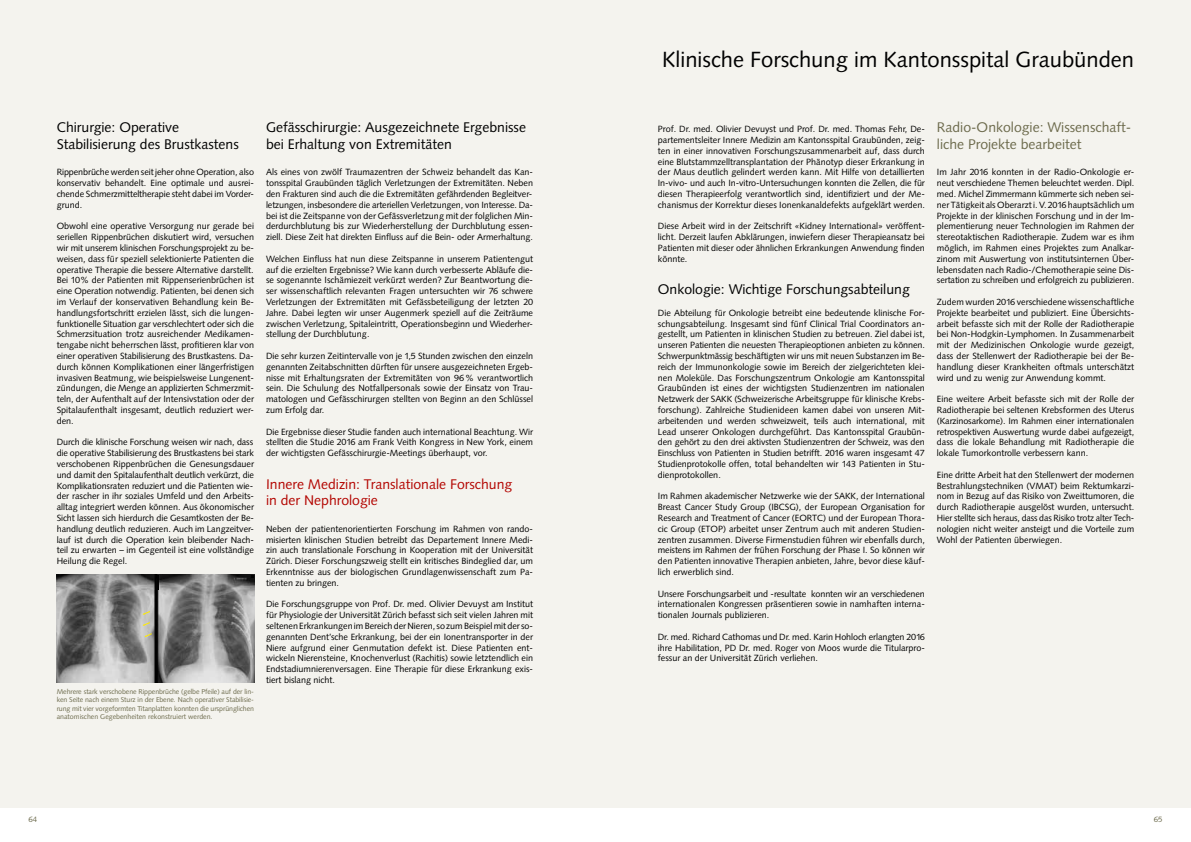
<style>
.page{position:relative;width:1191px;height:842px;background:#fff}
.page>*{position:absolute;margin:0;border:0;box-sizing:border-box;transform-origin:0 0}
.t1{font:22px "Syntax";color:#000}
.t2{font:14px/16.8px "Syntax";color:#000}
.t3{font:14px/16.8px "Syntax";color:#b30501}
.t4{font:14px/16.8px "Syntax";color:#6d6b4d}
.t5{font:9px/10.8px "Syntax";color:#000;text-align:justify}
.t6{font:7.8px "Syntax";color:#6d6b4d}
.t7{font:7px/8.4px "Syntax";color:#6d6b4d;text-align:justify}
</style>
<div class="page">
<div style="left:0;top:0;width:1191px;height:808px;background:#f4f3ee"></div>
<img style="left:57px;top:575px;width:100px;height:108px">
<img style="left:157px;top:575px;width:97px;height:108px">
<svg style="left:143px;top:611px;width:7px;height:4px"></svg>
<svg style="left:144px;top:633px;width:8px;height:4px"></svg>
<svg style="left:143px;top:622px;width:7px;height:4px"></svg>
<svg style="left:157px;top:575px;width:1px;height:14px"></svg>
<h2 class="t2" style="left:57px;top:119px;width:184px">Chirurgie: Operative<br>Stabilisierung des Brustkastens</h2>
<p class="t5" style="left:57px;top:167px;width:199px">Rippenbrüche werden seit jeher ohne Operation, also konservativ behandelt. Eine optimale und ausrei&shy;chende Schmerzmitteltherapie steht dabei im Vorder&shy;grund.</p>
<p class="t5" style="left:57px;top:221px;width:199px">Obwohl eine operative Versorgung nur gerade bei seriellen Rippenbrüchen diskutiert wird, versuchen wir mit unserem klinischen Forschungsprojekt zu be&shy;weisen, dass für speziell selektionierte Patienten die operative Therapie die bessere Alternative darstellt.<br>Bei 10% der Patienten mit Rippenserienbrüchen ist eine Operation notwendig. Patienten, bei denen sich im Verlauf der konservativen Behandlung kein Be&shy;handlungsfortschritt erzielen lässt, sich die lungen&shy;funktionelle Situation gar verschlechtert oder sich die Schmerzsituation trotz ausreichender Medikamen&shy;tengabe nicht beherrschen lässt, profitieren klar von einer operativen Stabilisierung des Brustkastens. Da&shy;durch können Komplikationen einer längerfristigen invasiven Beatmung, wie beispielsweise Lungenent&shy;zündungen, die Menge an applizierten Schmerzmit&shy;teln, der Aufenthalt auf der Intensivstation oder der Spitalaufenthalt insgesamt, deutlich reduziert wer&shy;den.</p>
<p class="t5" style="left:57px;top:437px;width:199px">Durch die klinische Forschung weisen wir nach, dass die operative Stabilisierung des Brustkastens bei stark verschobenen Rippenbrüchen die Genesungsdauer und damit den Spitalaufenthalt deutlich verkürzt, die Komplikationsraten reduziert und die Patienten wie&shy;der rascher in ihr soziales Umfeld und den Arbeits&shy;alltag integriert werden können. Aus ökonomischer Sicht lassen sich hierdurch die Gesamtkosten der Be&shy;handlung deutlich reduzieren. Auch im Langzeitver&shy;lauf ist durch die Operation kein bleibender Nach&shy;teil zu erwarten – im Gegenteil ist eine vollständige Heilung die Regel.</p>
<p class="t7" style="left:57px;top:687px;width:199px">Mehrere stark verschobene Rippenbrüche (gelbe Pfeile) auf der lin&shy;ken Seite nach einem Sturz in der Ebene. Nach operativer Stabilisie&shy;rung mit vier vorgeformten Titanplatten konnten die ursprünglichen anatomischen Gegebenheiten rekonstruiert werden.</p>
<h2 class="t2" style="left:266px;top:119px;width:261px">Gefässchirurgie: Ausgezeichnete Ergebnisse bei Erhaltung von Extremitäten</h2>
<p class="t5" style="left:266px;top:167px;width:269px">Als eines von zwölf Traumazentren der Schweiz behandelt das Kan&shy;tonsspital Graubünden täglich Verletzungen der Extremitäten. Neben den Frakturen sind auch die die Extremitäten gefährdenden Begleitver&shy;letzungen, insbesondere die arteriellen Verletzungen, von Interesse. Da&shy;bei ist die Zeitspanne von der Gefässverletzung mit der folglichen Min&shy;derdurchblutung bis zur Wiederherstellung der Durchblutung essen&shy;ziell. Diese Zeit hat direkten Einfluss auf die Bein- oder Armerhaltung.</p>
<p class="t5" style="left:266px;top:253px;width:269px">Welchen Einfluss hat nun diese Zeitspanne in unserem Patientengut auf die erzielten Ergebnisse? Wie kann durch verbesserte Abläufe die&shy;se sogenannte Ischämiezeit verkürzt werden? Zur Beantwortung die&shy;ser wissenschaftlich relevanten Fragen untersuchten wir 76 schwere Verletzungen der Extremitäten mit Gefässbeteiligung der letzten 20<br>Jahre. Dabei legten wir unser Augenmerk speziell auf die Zeiträume zwischen Verletzung, Spitaleintritt, Operationsbeginn und Wiederher&shy;stellung der Durchblutung.</p>
<p class="t5" style="left:266px;top:350px;width:269px">Die sehr kurzen Zeitintervalle von je 1,5 Stunden zwischen den einzeln genannten Zeitabschnitten dürften für unsere ausgezeichneten Ergeb&shy;nisse mit Erhaltungsraten der Extremitäten von 96% verantwortlich sein. Die Schulung des Notfallpersonals sowie der Einsatz von Trau&shy;matologen und Gefässchirurgen stellten von Beginn an den Schlüssel zum Erfolg dar.</p>
<p class="t5" style="left:266px;top:426px;width:268px">Die Ergebnisse dieser Studie fanden auch international Beachtung. Wir stellten die Studie 2016 am Frank Veith Kongress in New York, einem der wichtigsten Gefässchirurgie-Meetings überhaupt, vor.</p>
<h2 class="t3" style="left:266px;top:475px;width:248px">Innere Medizin: Translationale Forschung in der Nephrologie</h2>
<p class="t5" style="left:266px;top:523px;width:269px">Neben der patientenorientierten Forschung im Rahmen von rando&shy;misierten klinischen Studien betreibt das Departement Innere Medi&shy;zin auch translationale Forschung in Kooperation mit der Universität Zürich. Dieser Forschungszweig stellt ein kritisches Bindeglied dar, um Erkenntnisse aus der biologischen Grundlagenwissenschaft zum Pa&shy;tienten zu bringen.</p>
<p class="t5" style="left:266px;top:599px;width:268px">Die Forschungsgruppe von Prof. Dr. med. Olivier Devuyst am Institut für Physiologie der Universität Zürich befasst sich seit vielen Jahren mit seltenen Erkrankungen im Bereich der Nieren, so zum Beispiel mit der so&shy;genannten Dent’sche Erkrankung, bei der ein Ionentransporter in der Niere aufgrund einer Genmutation defekt ist. Diese Patienten ent&shy;wickeln Nierensteine, Knochenverlust (Rachitis) sowie letztendlich ein Endstadiumnierenversagen. Eine Therapie für diese Erkrankung exis&shy;tiert bislang nicht.</p>
<h1 class="t1" style="left:662px;top:47px;width:473px">Klinische Forschung im Kantonsspital Graubünden</h1>
<p class="t5" style="left:658px;top:124px;width:268px">Prof. Dr. med. Olivier Devuyst und Prof. Dr. med. Thomas Fehr, De&shy;partementsleiter Innere Medizin am Kantonsspital Graubünden, zeig&shy;ten in einer innovativen Forschungszusammenarbeit auf, dass durch eine Blutstammzelltransplantation der Phänotyp dieser Erkrankung in der Maus deutlich gelindert werden kann. Mit Hilfe von detaillierten In-vivo- und auch In-vitro-Untersuchungen konnten die Zellen, die für diesen Therapieerfolg verantwortlich sind, identifiziert und der Me&shy;chanismus der Korrektur dieses Ionenkanaldefekts aufgeklärt werden.</p>
<p class="t5" style="left:658px;top:221px;width:269px">Diese Arbeit wird in der Zeitschrift «Kidney International» veröffent&shy;licht. Derzeit laufen Abklärungen, inwiefern dieser Therapieansatz bei Patienten mit dieser oder ähnlichen Erkrankungen Anwendung finden könnte.</p>
<h2 class="t2" style="left:658px;top:281px;width:253px">Onkologie: Wichtige Forschungsabteilung</h2>
<p class="t5" style="left:658px;top:307px;width:269px">Die Abteilung für Onkologie betreibt eine bedeutende klinische For&shy;schungsabteilung. Insgesamt sind fünf Clinical Trial Coordinators an&shy;gestellt, um Patienten in klinischen Studien zu betreuen. Ziel dabei ist, unseren Patienten die neuesten Therapieoptionen anbieten zu können.<br>Schwerpunktmässig beschäftigten wir uns mit neuen Substanzen im Be&shy;reich der Immunonkologie sowie im Bereich der zielgerichteten klei&shy;nen Moleküle. Das Forschungszentrum Onkologie am Kantonsspital Graubünden ist eines der wichtigsten Studienzentren im nationalen Netzwerk der SAKK (Schweizerische Arbeitsgruppe für klinische Krebs&shy;forschung). Zahlreiche Studienideen kamen dabei von unseren Mit&shy;arbeitenden und werden schweizweit, teils auch international, mit Lead unserer Onkologen durchgeführt. Das Kantonsspital Graubün&shy;den gehört zu den drei aktivsten Studienzentren der Schweiz, was den Einschluss von Patienten in Studien betrifft. 2016 waren insgesamt 47<br>Studienprotokolle offen, total behandelten wir 143 Patienten in Stu&shy;dienprotokollen.</p>
<p class="t5" style="left:658px;top:491px;width:269px">Im Rahmen akademischer Netzwerke wie der SAKK, der International Breast Cancer Study Group (IBCSG), der European Organisation for Research and Treatment of Cancer (EORTC) und der European Thora&shy;cic Group (ETOP) arbeitet unser Zentrum auch mit anderen Studien&shy;zentren zusammen. Diverse Firmenstudien führen wir ebenfalls durch, meistens im Rahmen der frühen Forschung der Phase I. So können wir den Patienten innovative Therapien anbieten, Jahre, bevor diese käuf&shy;lich erwerblich sind.</p>
<p class="t5" style="left:658px;top:588px;width:268px">Unsere Forschungsarbeit und -resultate konnten wir an verschiedenen internationalen Kongressen präsentieren sowie in namhaften interna&shy;tionalen Journals publizieren.</p>
<p class="t5" style="left:658px;top:631px;width:269px">Dr. med. Richard Cathomas und Dr. med. Karin Hohloch erlangten 2016 ihre Habilitation, PD Dr. med. Roger von Moos wurde die Titularpro&shy;fessur an der Universität Zürich verliehen.</p>
<h2 class="t4" style="left:937px;top:119px;width:196px">Radio-Onkologie: Wissenschaft&shy;liche Projekte bearbeitet</h2>
<p class="t5" style="left:937px;top:167px;width:199px">Im Jahr 2016 konnten in der Radio-Onkologie er&shy;neut verschiedene Themen beleuchtet werden. Dipl. med. Michel Zimmermann kümmerte sich neben sei&shy;ner Tätigkeit als Oberarzt i. V. 2016 hauptsächlich um Projekte in der klinischen Forschung und in der Im&shy;plementierung neuer Technologien im Rahmen der stereotaktischen Radiotherapie. Zudem war es ihm möglich, im Rahmen eines Projektes zum Analkar&shy;zinom mit Auswertung von institutsinternen Über&shy;lebensdaten nach Radio-/Chemotherapie seine Dis&shy;sertation zu schreiben und erfolgreich zu publizieren.</p>
<p class="t5" style="left:937px;top:296px;width:199px">Zudem wurden 2016 verschiedene wissenschaftliche Projekte bearbeitet und publiziert. Eine Übersichts&shy;arbeit befasste sich mit der Rolle der Radiotherapie bei Non-Hodgkin-Lymphomen. In Zusammenarbeit mit der Medizinischen Onkologie wurde gezeigt, dass der Stellenwert der Radiotherapie bei der Be&shy;handlung dieser Krankheiten oftmals unterschätzt wird und zu wenig zur Anwendung kommt.</p>
<p class="t5" style="left:937px;top:394px;width:199px">Eine weitere Arbeit befasste sich mit der Rolle der Radiotherapie bei seltenen Krebsformen des Uterus (Karzinosarkome). Im Rahmen einer internationalen retrospektiven Auswertung wurde dabei aufgezeigt, dass die lokale Behandlung mit Radiotherapie die lokale Tumorkontrolle verbessern kann.</p>
<p class="t5" style="left:937px;top:469px;width:199px">Eine dritte Arbeit hat den Stellenwert der modernen Bestrahlungstechniken (VMAT) beim Rektumkarzi&shy;nom in Bezug auf das Risiko von Zweittumoren, die durch Radiotherapie ausgelöst wurden, untersucht.<br>Hier stellte sich heraus, dass das Risiko trotz alter Tech&shy;nologien nicht weiter ansteigt und die Vorteile zum Wohl der Patienten überwiegen.</p>
<p class="t6" style="left:28px;top:815px;width:10px">64</p>
<p class="t6" style="left:1154px;top:815px;width:10px">65</p>
</div>
